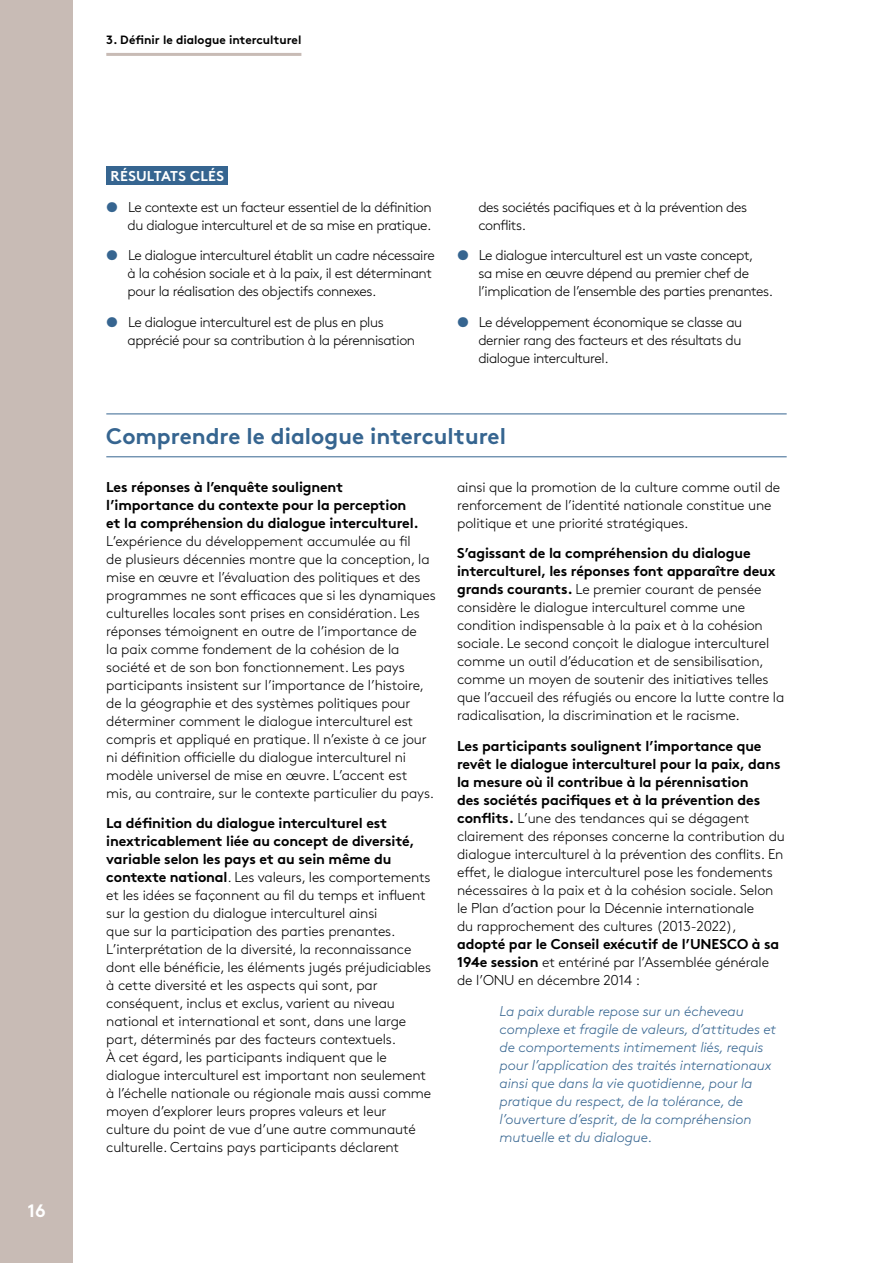
<style>
.page{position:relative;width:893px;height:1263px;background:#fff}
.page>*{position:absolute;margin:0;border:0;box-sizing:border-box;transform-origin:0 0}
.t1{font:700 22.5px "Brown Std";color:#366590}
.t2{font:700 18px "Brown Std";color:#fff}
.t3{font:300 14.25px/18px "Brown Std";letter-spacing:-.01em;color:#000}
.t4{font:300 14.25px/18px "Brown Std";letter-spacing:-.03em;color:#000}
.t5{font:italic 300 14.25px/18px "Brown Std";letter-spacing:-.01em;color:#366590}
.t6{font:700 14.25px/18px "Brown Std";letter-spacing:-.01em;color:#000}
.t7{font:700 14.25px "Brown Std";letter-spacing:.01em;color:#fff}
.t8{font:700 12px "Brown Std";color:#000}
.s1{font-weight:700}
</style>
<div class="page">
<hr style="left:106px;top:53px;width:195px;height:3px;background:#c8bbb5">
<div style="left:0;top:0;width:73px;height:1263px;background:#c8bbb5"></div>
<div style="left:106px;top:166px;width:122px;height:18px;background:#366590"></div>
<hr style="left:106px;top:414px;width:681px;height:1px;background:#366590">
<hr style="left:106px;top:456px;width:681px;height:1px;background:#366590">
<p class="t2" style="left:27px;top:1200px;width:20px">16</p>
<p class="t8" style="left:106px;top:33px;width:36px">3. Définirledialogueinterculture</p>
<p class="t7" style="left:111px;top:167px;width:115px">RÉSULTATS CLÉS</p>
<p class="t4" style="left:128px;top:198px;width:306px">Le contexte est un facteur essentiel de la définition du dialogue interculturel et de sa mise en pratique.</p>
<p class="t4" style="left:128px;top:247px;width:309px">Le dialogue interculturel établit un cadre nécessaire à la cohésion sociale et à la paix, il est déterminant pour la réalisation des objectifs connexes.</p>
<p class="t4" style="left:128px;top:313px;width:289px">Le dialogue interculturel est de plus en plus apprécié pour sa contribution à la pérennisation</p>
<p class="t4" style="left:478px;top:198px;width:270px">des sociétés pacifiques et à la prévention des conflits.</p>
<p class="t4" style="left:478px;top:247px;width:296px">Le dialogue interculturel est un vaste concept,<br>sa mise en œuvre dépend au premier chef de l’implication de l’ensemble des parties prenantes.</p>
<p class="t3" style="left:478px;top:313px;width:265px;text-align:justify">Le développement économique se classe au dernier rang des facteurs et des résultats du dialogue interculturel.</p>
<h1 class="t1" style="left:106px;top:422px;width:401px">Comprendre le dialogue interculturel</h1>
<p class="t6" style="left:106px;top:478px;width:314px">Les réponses à l’enquête soulignent l’importance du contexte pour la perception et la compréhension du dialogue interculturel.</p>
<p class="t3" style="left:106px;top:532px;width:331px">L’expérience du développement accumulée au fil<br>de plusieurs décennies montre que la conception, la mise en œuvre et l’évaluation des politiques et des programmes ne sont efficaces que si les dynamiques culturelles locales sont prises en considération. Les réponses témoignent en outre de l’importance de<br>la paix comme fondement de la cohésion de la société et de son bon fonctionnement. Les pays participants insistent sur l’importance de l’histoire, de la géographie et des systèmes politiques pour déterminer comment le dialogue interculturel est compris et appliqué en pratique. Il n’existe à ce jour ni définition officielle du dialogue interculturel ni modèle universel de mise en œuvre. L’accent est mis, au contraire, sur le contexte particulier du pays.</p>
<p class="t3" style="left:106px;top:815px;width:326px"><span class="s1">La définition du dialogue interculturel est inextricablement liée au concept de diversité, variable selon les pays et au sein même du contexte national</span>. Les valeurs, les comportements et les idées se façonnent au fil du temps et influent sur la gestion du dialogue interculturel ainsi<br>que sur la participation des parties prenantes.<br>L’interprétation de la diversité, la reconnaissance dont elle bénéficie, les éléments jugés préjudiciables à cette diversité et les aspects qui sont, par conséquent, inclus et exclus, varient au niveau national et international et sont, dans une large part, déterminés par des facteurs contextuels.<br>À cet égard, les participants indiquent que le dialogue interculturel est important non seulement à l’échelle nationale ou régionale mais aussi comme moyen d’explorer leurs propres valeurs et leur culture du point de vue d’une autre communauté culturelle. Certains pays participants déclarent</p>
<p class="t3" style="left:457px;top:478px;width:325px">ainsi que la promotion de la culture comme outil de renforcement de l’identité nationale constitue une politique et une priorité stratégiques.</p>
<p class="t3" style="left:457px;top:545px;width:329px"><span class="s1">S’agissant de la compréhension du dialogue interculturel, les réponses font apparaître deux grands courants.</span> Le premier courant de pensée considère le dialogue interculturel comme une condition indispensable à la paix et à la cohésion sociale. Le second conçoit le dialogue interculturel comme un outil d’éducation et de sensibilisation, comme un moyen de soutenir des initiatives telles que l’accueil des réfugiés ou encore la lutte contre la radicalisation, la discrimination et le racisme.</p>
<p class="t3" style="left:457px;top:737px;width:329px"><span class="s1">Les participants soulignent l’importance que revêt le dialogue interculturel pour la paix, dans la mesure où il contribue à la pérennisation<br>des sociétés pacifiques et à la prévention des conflits.</span> L’une des tendances qui se dégagent clairement des réponses concerne la contribution du dialogue interculturel à la prévention des conflits. En effet, le dialogue interculturel pose les fondements nécessaires à la paix et à la cohésion sociale. Selon le Plan d’action pour la Décennie internationale<br>du rapprochement des cultures (2013-2022),</p>
<p class="t3" style="left:457px;top:935px;width:324px"><span class="s1">adopté par le Conseil exécutif de l’UNESCO à sa<br>194e session</span> et entériné par l’Assemblée générale de l’ONU en décembre 2014 :</p>
<p class="t5" style="left:500px;top:1002px;width:278px">La paix durable repose sur un écheveau complexe et fragile de valeurs, d’attitudes et de comportements intimement liés, requis pour l’application des traités internationaux ainsi que dans la vie quotidienne, pour la pratique du respect, de la tolérance, de l’ouverture d’esprit, de la compréhension mutuelle et du dialogue.</p>
</div>
